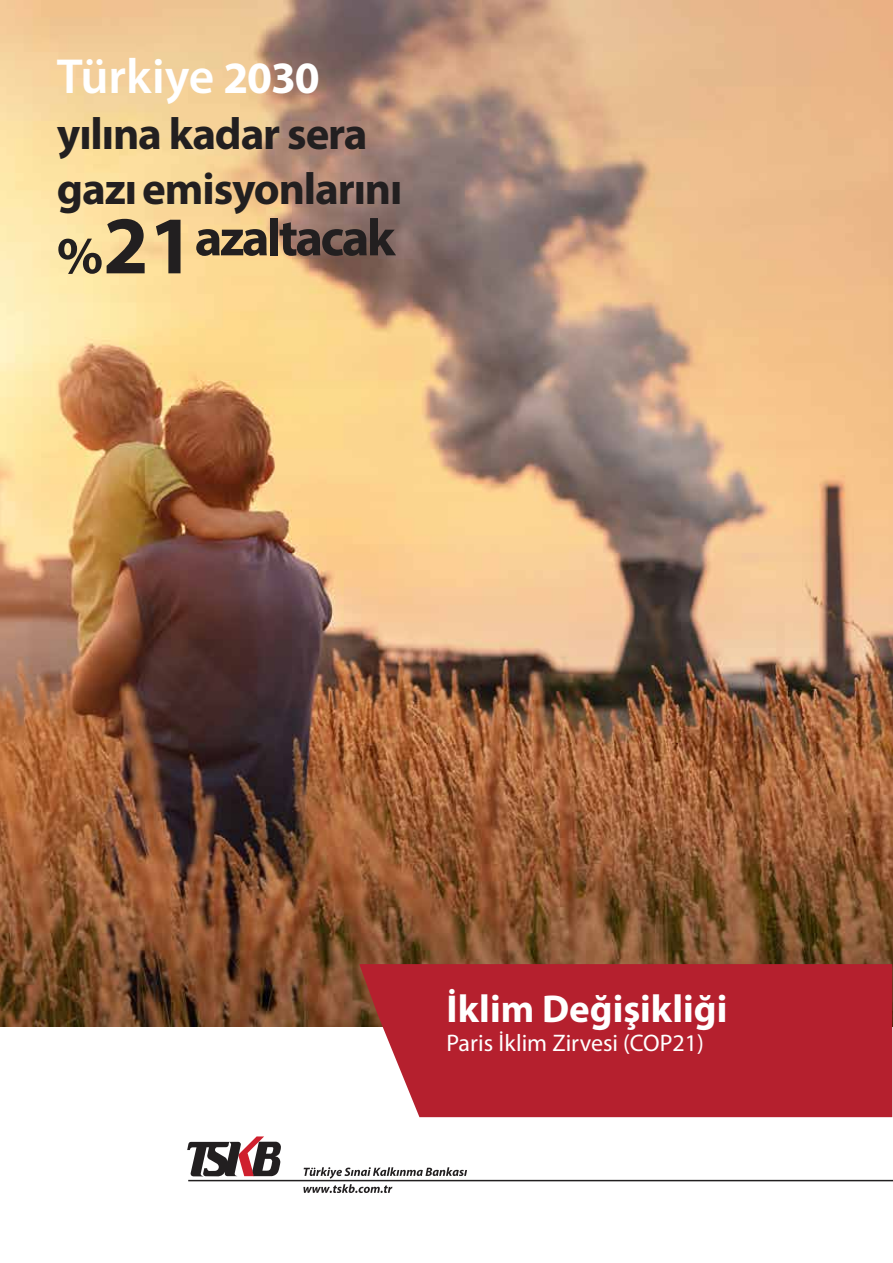
<style>
.page{position:relative;width:893px;height:1263px;background:#fff}
.page>*{position:absolute;margin:0;border:0;box-sizing:border-box;transform-origin:0 0}
.t1{font:700 52.5px "Myriad Pro";letter-spacing:-.05em;color:#221f20}
.t2{font:600 49.5px "Myriad Pro";color:#fff}
.t3{font:700 45px/55.5px "Myriad Pro";letter-spacing:-.025em;color:#221f20}
.t4{font:700 39px "Myriad Pro";color:#fff}
.t5{font:24px "Myriad Pro";color:#fff}
.s1{font-weight:700;font-size:45px}
.s2{font-size:82.5px}
</style>
<div class="page">
<img style="left:0;top:0;width:893px;height:1027px">
<div style="left:359px;top:964px;width:533px;height:153px;background:#b5202e"></div>
<hr style="left:188px;top:1180px;width:705px;height:1px;background:#221f20">
<svg style="left:304px;top:1167px;width:163px;height:11px"></svg>
<svg style="left:303px;top:1184px;width:89px;height:9px"></svg>
<svg style="left:187px;top:1136px;width:94px;height:40px"></svg>
<p class="t2" style="left:57px;top:45px;width:264px">Türkiye <span class="s1">2030</span></p>
<p class="t3" style="left:57px;top:104px;width:347px">yılına kadar sera gazı emisyonlarını</p>
<p class="t1" style="left:57px;top:203px;width:340px">%<span class="s2">21</span>azaltacak</p>
<p class="t4" style="left:446px;top:983px;width:282px">İklim Değişikliği</p>
<p class="t5" style="left:446px;top:1028px;width:259px">Paris İklim Zirvesi (COP21)</p>
</div>
